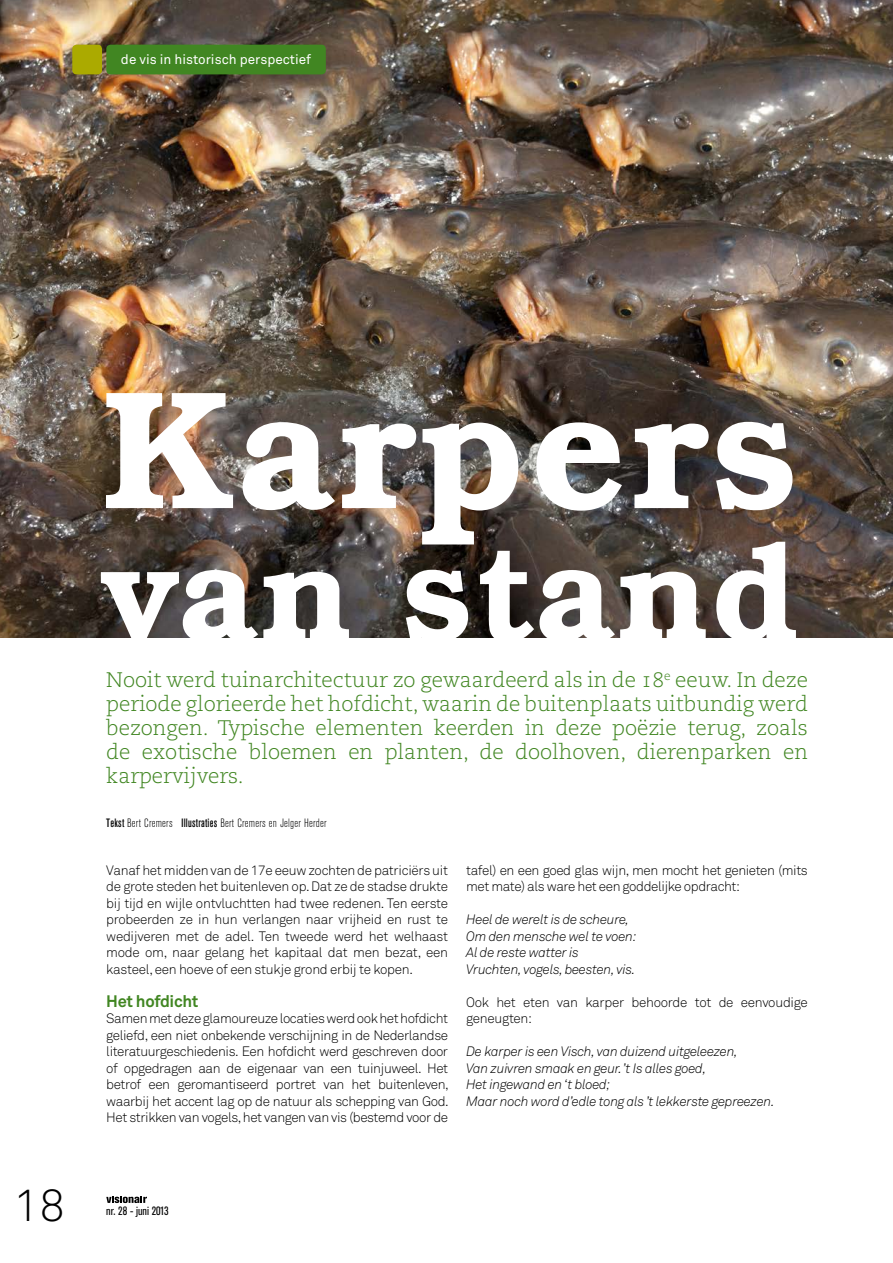
<style>
.page{position:relative;width:893px;height:1263px;background:#fff}
.page>*{position:absolute;margin:0;border:0;box-sizing:border-box;transform-origin:0 0}
.t1{font:600 171px "Bookman CE";letter-spacing:.01em;color:#fff}
.t2{font:600 139.5px "Bookman CE";color:#fff}
.t3{font:300 45px "Akkurat";color:#000}
.t4{font:21px/24px "Caecilia Light Os F";color:#418622;text-align:justify}
.t5{font:700 16.5px "Akkurat";letter-spacing:-.025em;color:#418622}
.t6{font:300 13.5px/16.5px "Akkurat";letter-spacing:-.03em;color:#000;text-align:justify}
.t7{font:italic 300 13.5px/16.5px "Akkurat";letter-spacing:-.02em;color:#000}
.t8{font:13.5px "Akkurat";color:#fff}
.t9{font:300 12px "Akzidenz Grotesk Condensed BQ";letter-spacing:.02em;color:#000}
.t10{font:12px "Akzidenz Grotesk Condensed BQ";color:#000}
.s1{font-weight:500}
</style>
<div class="page">
<svg style="left:106px;top:1197px;width:41px;height:6px"></svg>
<img style="left:0;top:0;width:893px;height:638px">
<div style="left:106px;top:45px;width:220px;height:29px;background:#418622;border-radius:4px"></div>
<div style="left:72px;top:45px;width:30px;height:29px;background:#abaa00;border-radius:4px"></div>
<p class="t8" style="left:121px;top:52px;width:192px">de vis in historisch perspectief</p>
<h3 class="t3" style="left:14px;top:1179px;width:53px">18</h3>
<h1 class="t1" style="left:98px;top:347px;width:703px">Karpers</h1>
<h2 class="t2" style="left:98px;top:509px;width:703px">van stand</h2>
<p class="t4" style="left:106px;top:668px;width:703px">Nooit werd tuinarchitectuur zo gewaardeerd als in de 18<sup>e</sup> eeuw. In deze periode glorieerde het hofdicht, waarin de buitenplaats uitbundig werd bezongen. Typische elementen keerden in deze poëzie terug, zoals de exotische bloemen en planten, de doolhoven, dierenparken en karpervijvers.</p>
<p class="t9" style="left:106px;top:817px;width:222px"><span class="s1">Tekst</span> Bert Cremers <span class="s1">Illustraties</span> Bert Cremers en Jelger Herder</p>
<p class="t6" style="left:106px;top:862px;width:343px">Vanaf het midden van de 17e eeuw zochten de patriciërs uit de grote steden het buitenleven op. Dat ze de stadse drukte bij tijd en wijle ontvluchtten had twee redenen. Ten eerste probeerden ze in hun verlangen naar vrijheid en rust te wedijveren met de adel. Ten tweede werd het welhaast mode om, naar gelang het kapitaal dat men bezat, een kasteel, een hoeve of een stukje grond erbij te kopen.</p>
<p class="t5" style="left:106px;top:990px;width:93px">Het hofdicht</p>
<p class="t6" style="left:106px;top:1010px;width:344px">Samen met deze glamoureuze locaties werd ook het hofdicht geliefd, een niet onbekende verschijning in de Nederlandse literatuurgeschiedenis. Een hofdicht werd geschreven door of opgedragen aan de eigenaar van een tuinjuweel. Het betrof een geromantiseerd portret van het buitenleven, waarbij het accent lag op de natuur als schepping van God.<br>Het strikken van vogels, het vangen van vis (bestemd voor de</p>
<p class="t6" style="left:466px;top:862px;width:343px">tafel) en een goed glas wijn, men mocht het genieten (mits met mate) als ware het een goddelijke opdracht:</p>
<p class="t7" style="left:466px;top:911px;width:172px">Heel de werelt is de scheure,<br>Om den mensche wel te voen:<br>Al de reste watter is<br>Vruchten, vogels, beesten, vis.</p>
<p class="t6" style="left:466px;top:994px;width:343px">Ook het eten van karper behoorde tot de eenvoudige geneugten:</p>
<p class="t7" style="left:466px;top:1043px;width:310px">De karper is een Visch, van duizend uitgeleezen,<br>Van zuivren smaak en geur. ’t Is alles goed,<br>Het ingewand en ‘t bloed;<br>Maar noch word d’edle tong als ’t lekkerste gepreezen.</p>
<p class="t10" style="left:106px;top:1204px;width:64px">nr. 28 - juni 2013</p>
</div>
